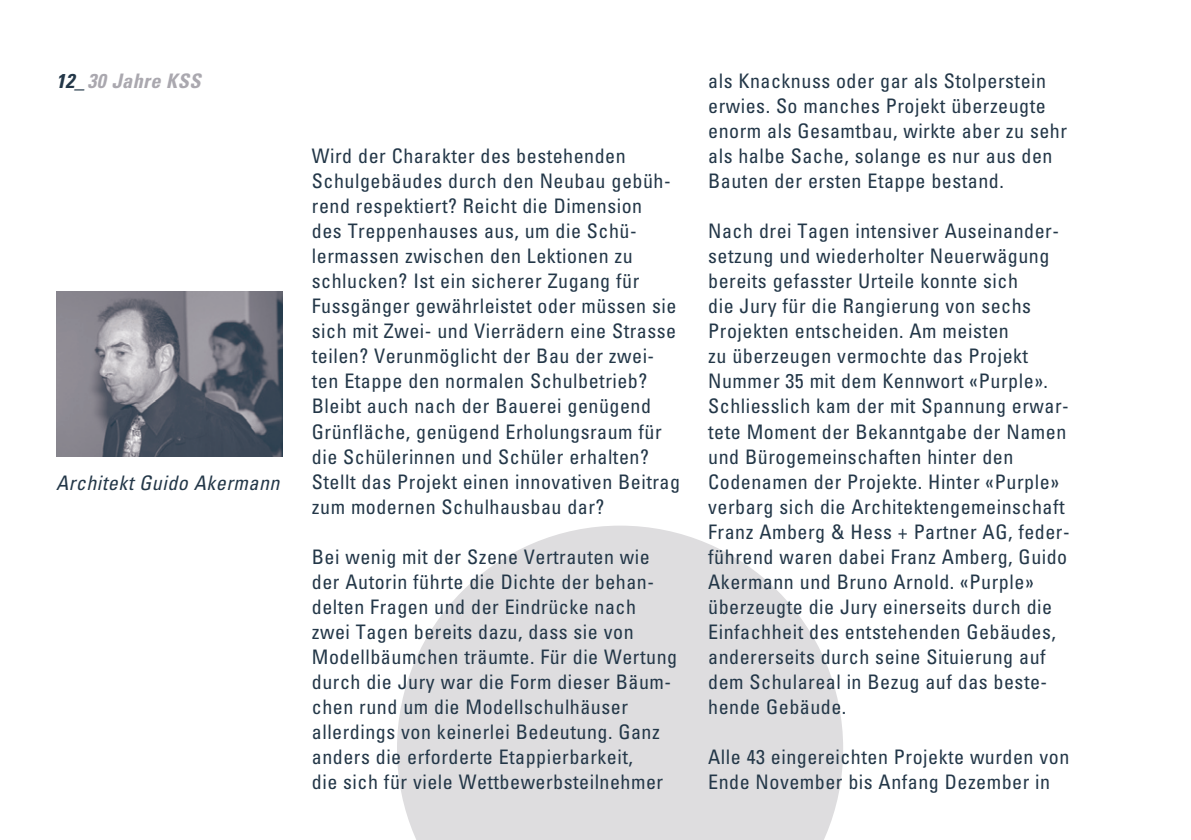
<style>
.page{position:relative;width:1191px;height:840px;background:#fff}
.page>*{position:absolute;margin:0;border:0;box-sizing:border-box;transform-origin:0 0}
.Lauftext{font:condensed 20px/25px "Univers";letter-spacing:.025em;color:#233748}
.Lead___Auszeichnung_Lauftext{font:italic condensed 20px "Univers";letter-spacing:.025em;color:#233748}
.Normal_kursiv_links{font:italic 700 condensed 20px "Univers";letter-spacing:.025em;color:#aaa8af}
.s1{color:#233748}
</style>
<div class="page">
<svg style="left:397px;top:525px;width:446px;height:314px;fill:#dedddf"></svg>
<img style="left:56px;top:291px;width:226px;height:165px">
<p class="Normal_kursiv_links" style="left:56px;top:69px;width:146px"><span class="s1">12_</span> 30 Jahre KSS</p>
<p class="Lead___Auszeichnung_Lauftext" style="left:56px;top:470px;width:225px">Architekt Guido Akermann</p>
<p class="Lauftext" style="left:312px;top:143px;width:370px">Wird der Charakter des bestehenden Schulgebäudes durch den Neubau gebüh&shy;rend respektiert? Reicht die Dimension<br>des Treppenhauses aus, um die Schü&shy;lermassen zwischen den Lektionen zu schlucken? Ist ein sicherer Zugang für Fussgänger gewährleistet oder müssen sie sich mit Zwei- und Vierrädern eine Strasse teilen? Verunmöglicht der Bau der zwei&shy;ten Etappe den normalen Schulbetrieb?<br>Bleibt auch nach der Bauerei genügend Grünfläche, genügend Erholungsraum für die Schülerinnen und Schüler erhalten?<br>Stellt das Projekt einen innovativen Beitrag zum modernen Schulhausbau dar?</p>
<p class="Lauftext" style="left:312px;top:543px;width:367px">Bei wenig mit der Szene Vertrauten wie der Autorin führte die Dichte der behan&shy;delten Fragen und der Eindrücke nach zwei Tagen bereits dazu, dass sie von Modellbäumchen träumte. Für die Wertung durch die Jury war die Form dieser Bäum&shy;chen rund um die Modellschulhäuser allerdings von keinerlei Bedeutung. Ganz anders die erforderte Etappierbarkeit,<br>die sich für viele Wettbewerbsteilnehmer</p>
<p class="Lauftext" style="left:708px;top:68px;width:360px">als Knacknuss oder gar als Stolperstein erwies. So manches Projekt überzeugte enorm als Gesamtbau, wirkte aber zu sehr als halbe Sache, solange es nur aus den Bauten der ersten Etappe bestand.</p>
<p class="Lauftext" style="left:708px;top:218px;width:363px">Nach drei Tagen intensiver Auseinander&shy;setzung und wiederholter Neuerwägung bereits gefasster Urteile konnte sich<br>die Jury für die Rangierung von sechs Projekten entscheiden. Am meisten<br>zu überzeugen vermochte das Projekt Nummer 35 mit dem Kennwort «Purple».<br>Schliesslich kam der mit Spannung erwar&shy;tete Moment der Bekanntgabe der Namen und Bürogemeinschaften hinter den Codenamen der Projekte. Hinter «Purple» verbarg sich die Architektengemeinschaft Franz Amberg &amp; Hess + Partner AG, feder&shy;führend waren dabei Franz Amberg, Guido Akermann und Bruno Arnold. «Purple» überzeugte die Jury einerseits durch die Einfachheit des entstehenden Gebäudes, andererseits durch seine Situierung auf dem Schulareal in Bezug auf das beste&shy;hende Gebäude.</p>
<p class="Lauftext" style="left:708px;top:743px;width:362px">Alle 43 eingereichten Projekte wurden von<br>Ende November bis Anfang Dezember in</p>
</div>
